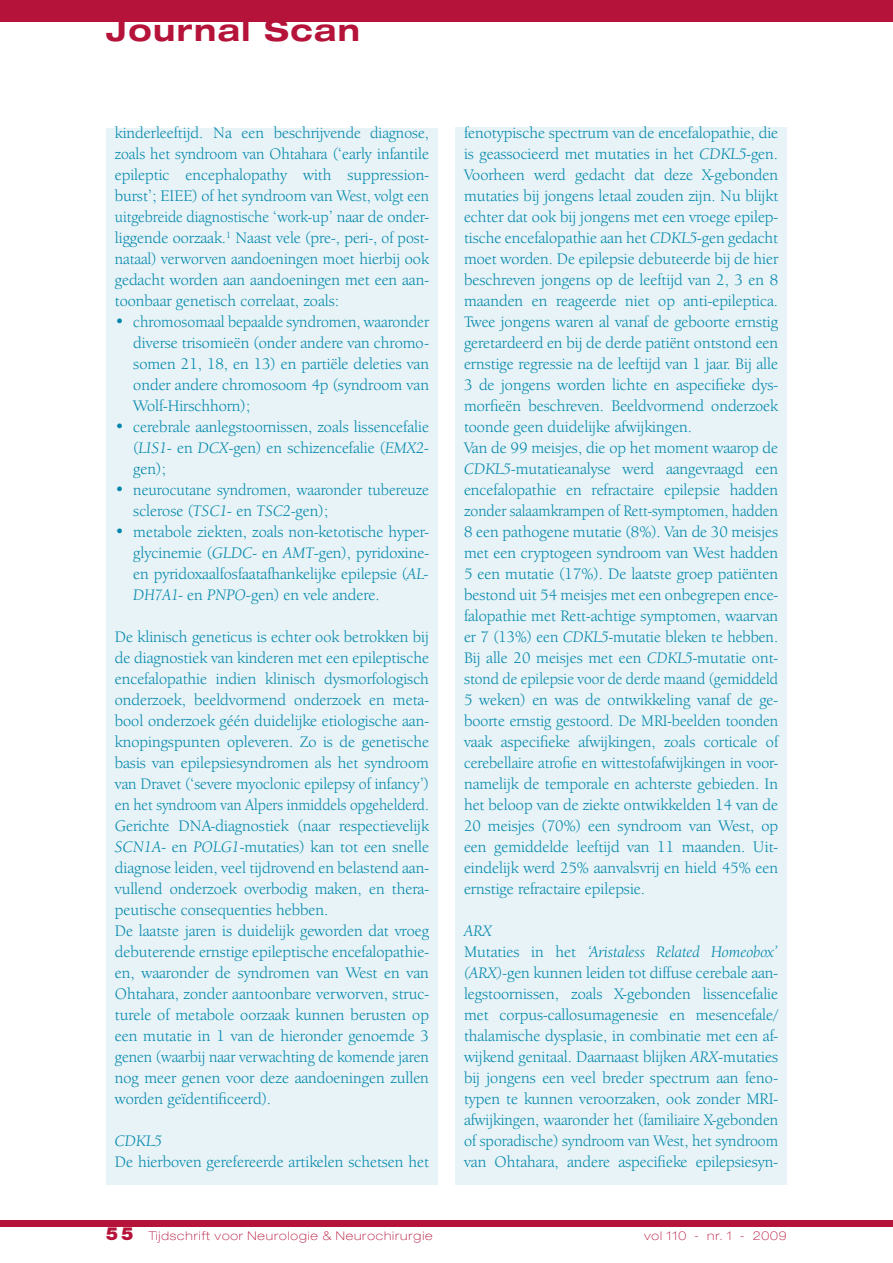
<style>
.page{position:relative;width:893px;height:1263px;background:#fff}
.page>*{position:absolute;margin:0;border:0;box-sizing:border-box;transform-origin:0 0}
.t1{font:700 expanded 30px "Helvetica Neue LT Std";letter-spacing:.05em;color:#b51339}
.t2{font:900 18px "Helvetica Neue LT Std";color:#b51339}
.t3{font:16.5px/21px "Berkeley Oldstyle IT Cby BT";color:#0086ac;text-align:justify}
.t4{font:italic 16.5px "Berkeley Oldstyle IT Cby BT";color:#0086ac}
.t5{font:100 expanded 12px "Helvetica Neue LT Std";letter-spacing:.075em;color:#b51339}
.s1{font-style:italic}
</style>
<div class="page">
<div style="left:0;top:0;width:893px;height:21px;background:#b51339"></div>
<div style="left:0;top:1220px;width:893px;height:7px;background:#b51339"></div>
<div style="left:106px;top:128px;width:332px;height:1056px;background:#e7f3f6"></div>
<div style="left:455px;top:128px;width:332px;height:1057px;background:#e7f3f6"></div>
<h1 class="t1" style="left:106px;top:11px;width:255px">Journal Scan</h1>
<p class="t3" style="left:115px;top:122px;width:316px">kinderleeftijd. Na een beschrijvende diagnose, zoals het syndroom van Ohtahara (‘early infantile epileptic encephalopathy with suppression&shy;burst’; EIEE) of het syndroom van West, volgt een uitgebreide diagnostische ‘work-up’ naar de onder&shy;liggende oorzaak.<sup>1</sup> Naast vele (pre-, peri-, of post&shy;nataal) verworven aandoeningen moet hierbij ook gedacht worden aan aandoeningen met een aan&shy;toonbaar genetisch correlaat, zoals:</p>
<p class="t3" style="left:133px;top:311px;width:297px;text-indent:-18px">• chromosomaal bepaalde syndromen, waaronder diverse trisomieën (onder andere van chromo&shy;somen 21, 18, en 13) en partiële deleties van onder andere chromosoom 4p (syndroom van Wolf-Hirschhorn);</p>
<p class="t3" style="left:133px;top:416px;width:297px;text-indent:-19px">• cerebrale aanlegstoornissen, zoals lissencefalie (<span class="s1">LIS1-</span> en <span class="s1">DCX</span>-gen) en schizencefalie (<span class="s1">EMX2- </span>gen);</p>
<p class="t3" style="left:133px;top:479px;width:297px;text-indent:-18px">• neurocutane syndromen, waaronder tubereuze sclerose (<span class="s1">TSC1-</span> en <span class="s1">TSC2</span>-gen);</p>
<p class="t3" style="left:133px;top:521px;width:297px;text-indent:-18px">• metabole ziekten, zoals non-ketotische hyper&shy;glycinemie (<span class="s1">GLDC</span>- en <span class="s1">AMT</span>-gen), pyridoxine&shy;en pyridoxaalfosfaatafhankelijke epilepsie (<span class="s1">AL-DH7A1-</span> en <span class="s1">PNPO-</span>gen) en vele andere.</p>
<p class="t3" style="left:115px;top:626px;width:316px;text-align:left">De klinisch geneticus is echter ook betrokken bij de diagnostiek van kinderen met een epileptische encefalopathie indien klinisch dysmorfologisch onderzoek, beeldvormend onderzoek en meta&shy;bool onderzoek géén duidelijke etiologische aan&shy;knopingspunten opleveren. Zo is de genetische basis van epilepsiesyndromen als het syndroom van Dravet (‘severe myoclonic epilepsy of infancy’) en het syndroom van Alpers inmiddels opgehelderd.<br>Gerichte DNA-diagnostiek (naar respectievelijk <span class="s1">SCN1A</span>- en <span class="s1">POLG1</span>-mutaties) kan tot een snelle diagnose leiden, veel tijdrovend en belastend aan&shy;vullend onderzoek overbodig maken, en thera&shy;peutische consequenties hebben.<br>De laatste jaren is duidelijk geworden dat vroeg debuterende ernstige epileptische encefalopathie&shy;ën, waaronder de syndromen van West en van Ohtahara, zonder aantoonbare verworven, struc&shy;turele of metabole oorzaak kunnen berusten op een mutatie in 1 van de hieronder genoemde 3 genen (waarbij naar verwachting de komende jaren nog meer genen voor deze aandoeningen zullen worden geïdentificeerd).</p>
<p class="t4" style="left:115px;top:1131px;width:49px">CDKL5</p>
<p class="t3" style="left:115px;top:1151px;width:316px">De hierboven gerefereerde artikelen schetsen het</p>
<p class="t3" style="left:464px;top:122px;width:316px;text-align:left">fenotypische spectrum van de encefalopathie, die is geassocieerd met mutaties in het <span class="s1">CDKL5</span>-gen.<br>Voorheen werd gedacht dat deze X-gebonden mutaties bij jongens letaal zouden zijn. Nu blijkt echter dat ook bij jongens met een vroege epilep&shy;tische encefalopathie aan het <span class="s1">CDKL5</span>-gen gedacht moet worden. De epilepsie debuteerde bij de hier beschreven jongens op de leeftijd van 2, 3 en 8 maanden en reageerde niet op anti-epileptica.<br>Twee jongens waren al vanaf de geboorte ernstig geretardeerd en bij de derde patiënt ontstond een ernstige regressie na de leeftijd van 1 jaar. Bij alle 3 de jongens worden lichte en aspecifieke dys&shy;morfieën beschreven. Beeldvormend onderzoek toonde geen duidelijke afwijkingen.<br>Van de 99 meisjes, die op het moment waarop de <span class="s1">CDKL5</span>-mutatieanalyse werd aangevraagd een encefalopathie en refractaire epilepsie hadden zonder salaamkrampen of Rett-symptomen, hadden 8 een pathogene mutatie (8%). Van de 30 meisjes met een cryptogeen syndroom van West hadden 5 een mutatie (17%). De laatste groep patiënten bestond uit 54 meisjes met een onbegrepen ence&shy;falopathie met Rett-achtige symptomen, waarvan er 7 (13%) een <span class="s1">CDKL5</span>-mutatie bleken te hebben.<br>Bij alle 20 meisjes met een <span class="s1">CDKL5</span>-mutatie ont&shy;stond de epilepsie voor de derde maand (gemiddeld 5 weken) en was de ontwikkeling vanaf de ge&shy;boorte ernstig gestoord. De MRI-beelden toonden vaak aspecifieke afwijkingen, zoals corticale of cerebellaire atrofie en wittestofafwijkingen in voor&shy;namelijk de temporale en achterste gebieden. In het beloop van de ziekte ontwikkelden 14 van de 20 meisjes (70%) een syndroom van West, op een gemiddelde leeftijd van 11 maanden. Uit&shy;eindelijk werd 25% aanvalsvrij en hield 45% een ernstige refractaire epilepsie.</p>
<p class="t3" style="left:464px;top:920px;width:316px;text-align:left"><span class="s1">ARX<br></span>Mutaties in het <span class="s1">‘Aristaless Related Homeobox’ (ARX)</span>-gen kunnen leiden tot diffuse cerebale aan&shy;legstoornissen, zoals X-gebonden lissencefalie met corpus-callosumagenesie en mesencefale/ thalamische dysplasie, in combinatie met een af&shy;wijkend genitaal. Daarnaast blijken <span class="s1">ARX</span>-mutaties bij jongens een veel breder spectrum aan feno&shy;typen te kunnen veroorzaken, ook zonder MRI&shy;afwijkingen, waaronder het (familiaire X-gebonden of sporadische) syndroom van West, het syndroom van Ohtahara, andere aspecifieke epilepsiesyn-</p>
<p class="t2" style="left:106px;top:1222px;width:29px">55</p>
<p class="t5" style="left:149px;top:1228px;width:285px">Tijdschrift voor Neurologie &amp; Neurochirurgie</p>
<p class="t5" style="left:644px;top:1228px;width:144px">vol 110 - nr. 1 - 2009</p>
</div>
